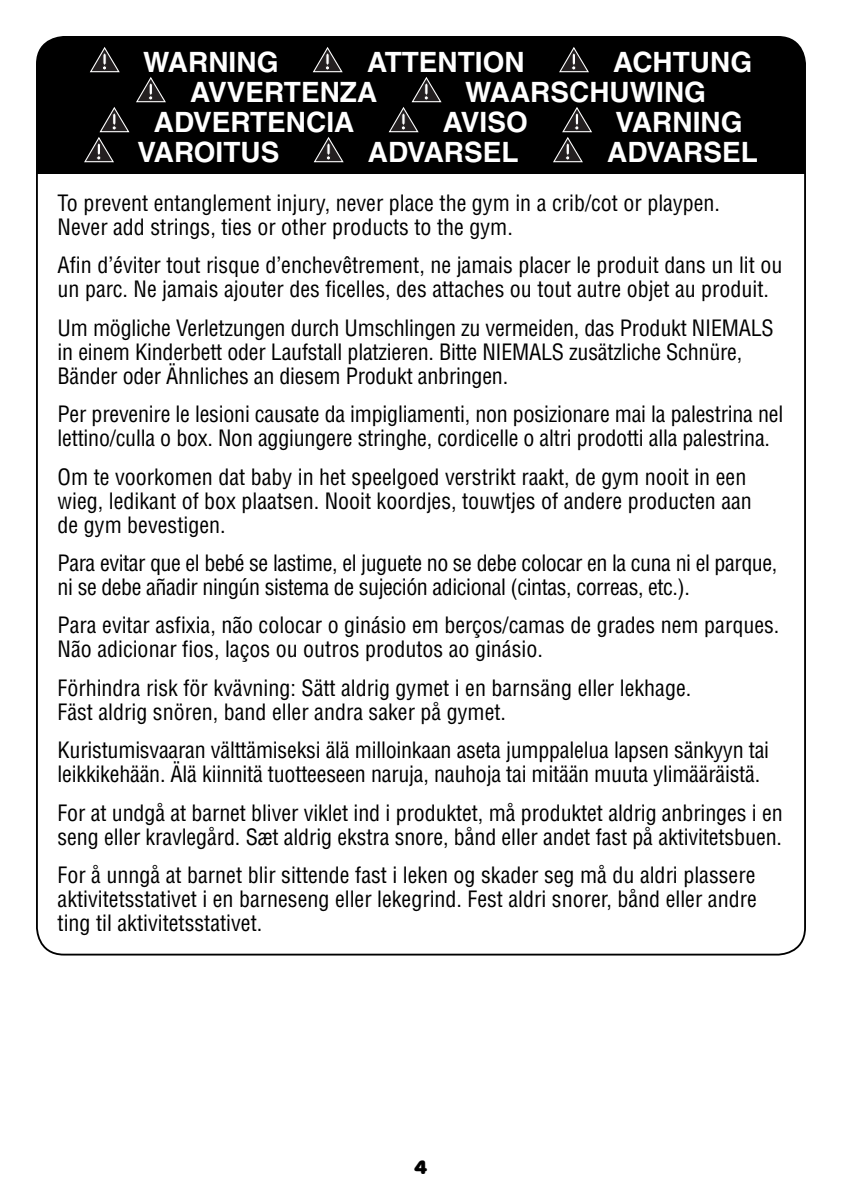
<style>
.page{position:relative;width:842px;height:1191px;background:#fff}
.page>*{position:absolute;margin:0;border:0;box-sizing:border-box;transform-origin:0 0}
.t1{font:700 28px "Helvetica LT Std";color:#fff}
.t2{font:condensed 22px/24px "Helvetica LT Std";letter-spacing:-.005em;color:#000}
.t3{font:700 20px "Merge Pro";color:#000}
</style>
<div class="page">
<div style="left:37px;top:37px;width:768px;height:137px;background:#000"></div>
<svg style="left:90px;top:47px;width:30px;height:25px"></svg>
<svg style="left:313px;top:47px;width:30px;height:25px"></svg>
<svg style="left:559px;top:47px;width:30px;height:25px"></svg>
<svg style="left:136px;top:77px;width:30px;height:25px"></svg>
<svg style="left:389px;top:77px;width:52px;height:55px"></svg>
<svg style="left:84px;top:107px;width:45px;height:55px"></svg>
<svg style="left:314px;top:137px;width:30px;height:25px"></svg>
<svg style="left:553px;top:107px;width:39px;height:55px"></svg>
<p class="t1" style="left:143px;top:52px;width:137px">WARNING</p>
<p class="t1" style="left:367px;top:52px;width:159px">ATTENTION</p>
<p class="t1" style="left:613px;top:52px;width:140px">ACHTUNG</p>
<p class="t1" style="left:190px;top:82px;width:188px">AVVERTENZA</p>
<p class="t1" style="left:465px;top:82px;width:242px">WAARSCHUWING</p>
<p class="t1" style="left:154px;top:112px;width:202px">ADVERTENCIA</p>
<p class="t1" style="left:443px;top:112px;width:86px">AVISO</p>
<p class="t1" style="left:615px;top:112px;width:128px">VARNING</p>
<p class="t1" style="left:137px;top:142px;width:143px">VAROITUS</p>
<p class="t1" style="left:368px;top:142px;width:152px">ADVARSEL</p>
<p class="t1" style="left:607px;top:142px;width:152px">ADVARSEL</p>
<p class="t2" style="left:58px;top:193px;width:664px">To prevent entanglement injury, never place the gym in a crib/cot or playpen.<br>Never add strings, ties or other products to the gym.</p>
<p class="t2" style="left:58px;top:255px;width:726px">Afin d’éviter tout risque d’enchevêtrement, ne jamais placer le produit dans un lit ou un parc. Ne jamais ajouter des ficelles, des attaches ou tout autre objet au produit.</p>
<p class="t2" style="left:58px;top:318px;width:717px">Um mögliche Verletzungen durch Umschlingen zu vermeiden, das Produkt NIEMALS in einem Kinderbett oder Laufstall platzieren. Bitte NIEMALS zusätzliche Schnüre,<br>Bänder oder Ähnliches an diesem Produkt anbringen.</p>
<p class="t2" style="left:58px;top:404px;width:727px">Per prevenire le lesioni causate da impigliamenti, non posizionare mai la palestrina nel lettino/culla o box. Non aggiungere stringhe, cordicelle o altri prodotti alla palestrina.</p>
<p class="t2" style="left:58px;top:467px;width:696px">Om te voorkomen dat baby in het speelgoed verstrikt raakt, de gym nooit in een wieg, ledikant of box plaatsen. Nooit koordjes, touwtjes of andere producten aan de gym bevestigen.</p>
<p class="t2" style="left:58px;top:553px;width:721px">Para evitar que el bebé se lastime, el juguete no se debe colocar en la cuna ni el parque, ni se debe añadir ningún sistema de sujeción adicional (cintas, correas, etc.).</p>
<p class="t2" style="left:58px;top:615px;width:723px">Para evitar asfixia, não colocar o ginásio em berços/camas de grades nem parques.<br>Não adicionar fios, laços ou outros produtos ao ginásio.</p>
<p class="t2" style="left:58px;top:678px;width:635px">Förhindra risk för kvävning: Sätt aldrig gymet i en barnsäng eller lekhage.<br>Fäst aldrig snören, band eller andra saker på gymet.</p>
<p class="t2" style="left:58px;top:740px;width:713px">Kuristumisvaaran välttämiseksi älä milloinkaan aseta jumppalelua lapsen sänkyyn tai leikkikehään. Älä kiinnitä tuotteeseen naruja, nauhoja tai mitään muuta ylimääräistä.</p>
<p class="t2" style="left:58px;top:803px;width:726px">For at undgå at barnet bliver viklet ind i produktet, må produktet aldrig anbringes i en seng eller kravlegård. Sæt aldrig ekstra snore, bånd eller andet fast på aktivitetsbuen.</p>
<p class="t2" style="left:58px;top:865px;width:700px;text-align:justify">For å unngå at barnet blir sittende fast i leken og skader seg må du aldri plassere aktivitetsstativet i en barneseng eller lekegrind. Fest aldri snorer, bånd eller andre ting til aktivitetsstativet.</p>
<p class="t3" style="left:414px;top:1160px;width:15px">4</p>
</div>
